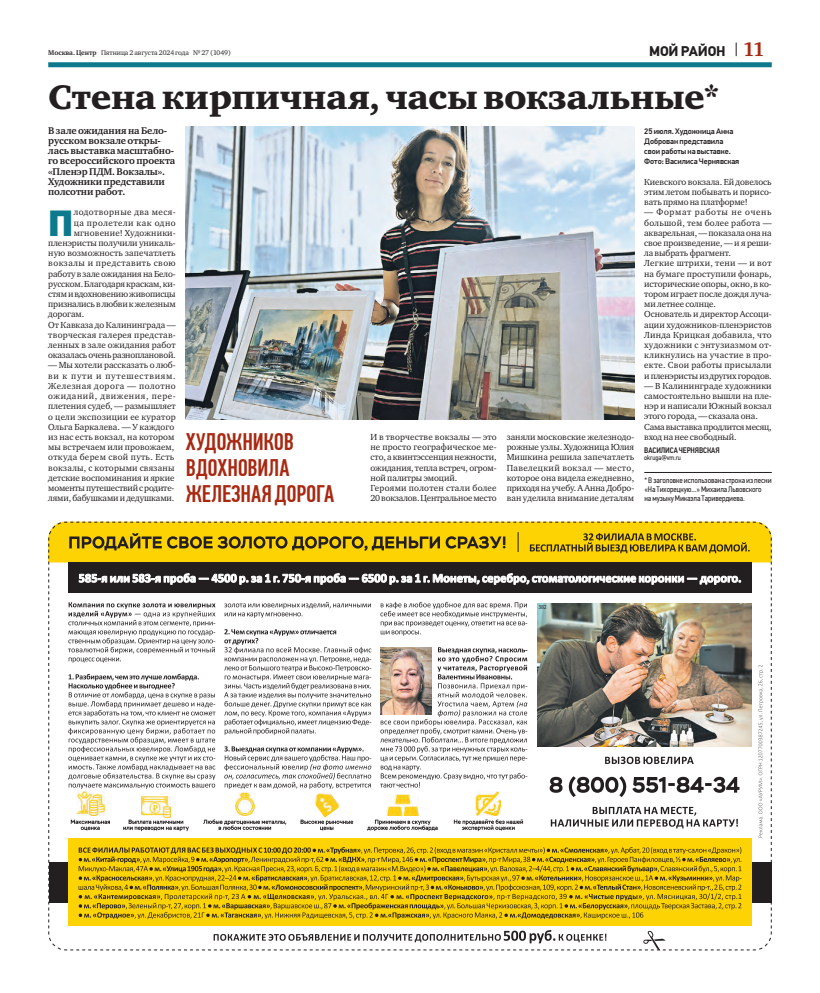
<style>
.page{position:relative;width:820px;height:993px;background:#fff}
.page>*{position:absolute;margin:0;border:0;box-sizing:border-box;transform-origin:0 0}
.t1{font:900 36.2px "PF Din Text Pro";color:#0c7a8c}
.t2{font:35px "Charter ITC Black";letter-spacing:-.005em;color:#231f20}
.t3{font:500 24px/26px "PF Din Text Comp Pro";letter-spacing:-.005em;color:#a82811}
.t4{font:700 14px "PF Din Text Pro";letter-spacing:-.015em;color:#231f20}
.t5{font:700 10px/10.2px "Charter ITC";letter-spacing:-.01em;color:#231f20}
.t6{font:9px/10.2px "Charter ITC";color:#231f20}
.t7{font:9px "Charter ITC";letter-spacing:-.02em;color:#231f20}
.t8{font:9px "Charter ITC";letter-spacing:.045em;color:#231f20}
.t9{font:9px "Charter ITC";letter-spacing:.025em;color:#231f20}
.t10{font:9px "Charter ITC";letter-spacing:.055em;color:#231f20}
.t11{font:8px/9px "PF Din Text Cond Pro";letter-spacing:-.01em;color:#231f20}
.t12{font:500 8px/10.2px "PF Din Text Pro";letter-spacing:-.01em;color:#231f20}
.t13{font:500 8px "PF Din Text Cond Pro";letter-spacing:-.01em;color:#231f20}
.t14{font:7px "Charter ITC";letter-spacing:-.01em;color:#231f20}
.t15{font:7px "PF Din Text Cond Pro";letter-spacing:-.01em;color:#231f20}
.s1{font-weight:700}
.s2{font-family:"Charter ITC";font-size:20px;color:#a82811}
</style>
<div class="page">
<div style="left:48px;top:62px;width:723px;height:5px;background:#0c7a8c"></div>
<svg style="left:735px;top:43px;width:1px;height:13px"></svg>
<img style="left:186px;top:126px;width:448px;height:293px">
<hr style="left:644px;top:472px;width:127px;height:1px;background:#231f20">
<svg style="left:48px;top:521px;width:724px;height:429px"></svg>
<img style="left:380px;top:647px;width:51px;height:67px">
<p class="t14" style="left:48px;top:50px;width:184px"><span class="s1">Москва. Центр</span> Пятница 2 августа 2024 года № 27 (1049)</p>
<h3 class="t4" style="left:649px;top:46px;width:117px">МОЙ РАЙОН <span class="s2">11</span></h3>
<h2 class="t2" style="left:48px;top:82px;width:673px">Стена кирпичная, часы вокзальные*</h2>
<p class="t5" style="left:48px;top:126px;width:129px">В зале ожидания на Бело&shy;русском вокзале откры&shy;лась выставка масштабно&shy;го всероссийского проекта «Пленэр ПДМ. Вокзалы».<br>Художники представили полсотни работ.</p>
<h1 class="t1" style="left:48px;top:208px;width:27px">П</h1>
<p class="t8" style="left:74px;top:208px;width:103px">лодотворные два меся-</p>
<p class="t10" style="left:74px;top:219px;width:103px">ца пролетели как одно</p>
<p class="t6" style="left:74px;top:228px;width:103px">мгновение! Художники-</p>
<p class="t6" style="left:48px;top:238px;width:129px">пленэристы получили уникаль-</p>
<p class="t6" style="left:48px;top:249px;width:129px">ную возможность запечатлеть</p>
<p class="t8" style="left:48px;top:259px;width:129px">вокзалы и представить свою</p>
<p class="t6" style="left:48px;top:269px;width:129px">работу в зале ожидания на Бело-</p>
<p class="t6" style="left:48px;top:279px;width:129px">русском. Благодаря краскам, ки-</p>
<p class="t7" style="left:48px;top:290px;width:129px">стям и вдохновению живописцы</p>
<p class="t6" style="left:48px;top:300px;width:129px">признались в любви к железным</p>
<p class="t6" style="left:48px;top:310px;width:38px">дорогам.</p>
<p class="t6" style="left:48px;top:320px;width:129px">От Кавказа до Калининграда —</p>
<p class="t9" style="left:48px;top:331px;width:129px">творческая галерея представ-</p>
<p class="t6" style="left:48px;top:340px;width:129px">ленных в зале ожидания работ</p>
<p class="t7" style="left:48px;top:351px;width:129px">оказалась очень разноплановой.</p>
<p class="t6" style="left:48px;top:361px;width:129px">— Мы хотели рассказать о люб&shy;ви к пути и путешествиям.<br>Железная дорога — полотно ожиданий, движения, пере&shy;плетения судеб, — размышляет о цели экспозиции ее куратор<br>Ольга Баркалева. — У каждого из нас есть вокзал, на котором мы встречаем или провожаем, откуда берем свой путь. Есть вокзалы, с которыми связаны детские воспоминания и яркие моменты путешествий с родите&shy;лями, бабушками и дедушками.</p>
<h3 class="t3" style="left:186px;top:430px;width:150px">ХУДОЖНИКОВ<br>ВДОХНОВИЛА<br>ЖЕЛЕЗНАЯДОРОГА</h3>
<p class="t6" style="left:370px;top:432px;width:128px">И в творчестве вокзалы — это не просто географическое ме&shy;сто, а квинтэссенция нежности, ожидания, тепла встреч, огром&shy;ной палитры эмоций.<br>Героями полотен стали более<br>20 вокзалов. Центральное место</p>
<p class="t6" style="left:506px;top:432px;width:129px;text-align:justify">заняли московские железнодо&shy;рожные узлы. Художница Юлия Мишкина решила запечатлеть Павелецкий вокзал — место, которое она видела ежедневно, приходя на учебу. А Анна Добро&shy;ван уделила внимание деталям</p>
<p class="t12" style="left:644px;top:127px;width:97px">25 июля. Художница Анна<br>Доброван представила свои работы на выставке.<br>Фото: ВасилисаЧернявская</p>
<p class="t6" style="left:644px;top:177px;width:129px;text-align:justify">Киевского вокзала. Ей довелось этим летом побывать и порисо&shy;вать прямо на платформе!</p>
<p class="t6" style="left:644px;top:208px;width:129px">— Формат работы не очень большой, тем более работа — акварельная, — показала она на свое произведение, — и я реши&shy;ла выбрать фрагмент.<br>Легкие штрихи, тени — и вот на бумаге проступили фонарь, исторические опоры, окно, в ко&shy;тором играет после дождя луча&shy;ми летнее солнце.<br>Основатель и директор Ассоци&shy;ации художников-пленэристов<br>Линда Крицкая добавила, что художники с энтузиазмом от&shy;кликнулись на участие в про&shy;екте. Свои работы присылали и пленэристы из других городов.</p>
<p class="t6" style="left:644px;top:381px;width:129px">— В Калининграде художники самостоятельно вышли на пле&shy;нэр и написали Южный вокзал этого города, — сказала она.<br>Сама выставка продлится месяц, вход на нее свободный.</p>
<p class="t13" style="left:644px;top:446px;width:77px">ВАСИЛИСАЧЕРНЯВСКАЯ</p>
<p class="t15" style="left:644px;top:455px;width:38px">okruga@vm.ru</p>
<p class="t11" style="left:644px;top:476px;width:129px">* В заголовке использована строка из песни «На Тихорецкую...» МихаилаЛьвовского намузыкуМикаэла Таривердиева.</p>
</div>
